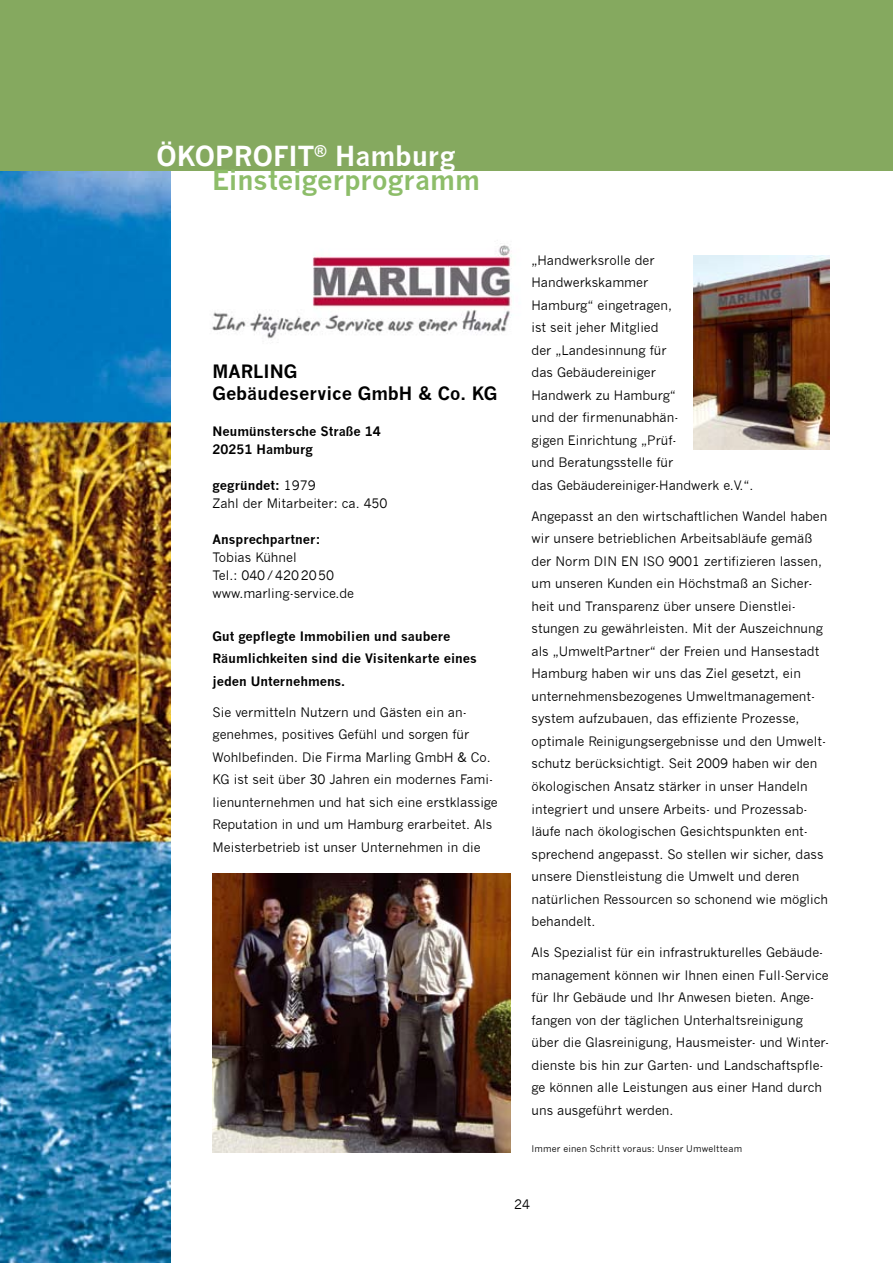
<style>
.page{position:relative;width:893px;height:1263px;background:#fff}
.page>*{position:absolute;margin:0;border:0;box-sizing:border-box;transform-origin:0 0}
.t1{font:700 27px/23.5px "News Gothic";color:#8dbd69}
.t2{font:700 18px/21.6px "News Gothic";color:#000}
.t3{font:12.75px/22.5px "News Gothic";color:#000}
.t4{font:700 12.75px/22.5px "News Gothic";color:#000}
.t5{font:9px "News Gothic";letter-spacing:.02em;color:#000}
.s1{color:#fff}
.s2{font-weight:700}
</style>
<div class="page">
<img style="left:0;top:170px;width:170px;height:1093px">
<div style="left:0;top:0;width:893px;height:170px;background:#85a95f"></div>
<img style="left:213px;top:873px;width:297px;height:279px">
<img style="left:212px;top:245px;width:300px;height:98px">
<img style="left:693px;top:255px;width:136px;height:195px">
<h1 class="t1" style="left:212px;top:144px;width:269px;text-indent:-56px"><span class="s1">ÖKOPROFIT</span><sup>®</sup> <span class="s1">Hamburg<br></span>Einsteigerprogramm</h1>
<h2 class="t2" style="left:213px;top:360px;width:286px">MARLING<br>Gebäudeservice GmbH &amp; Co. KG</h2>
<p class="t4" style="left:213px;top:422px;width:170px;line-height:18px">Neumünstersche Straße 14<br>20251 Hamburg</p>
<p class="t3" style="left:213px;top:476px;width:176px;line-height:18px"><span class="s2">gegründet:</span> 1979<br>Zahl der Mitarbeiter: ca. 450</p>
<p class="t4" style="left:213px;top:528px;width:109px">Ansprechpartner:</p>
<p class="t3" style="left:213px;top:548px;width:143px;line-height:18px">Tobias Kühnel<br>Tel.: 040/4202050 www.marling-service.de</p>
<p class="t4" style="left:213px;top:624px;width:266px">Gut gepflegte Immobilien und saubere<br>Räumlichkeiten sind die Visitenkarte eines jeden Unternehmens.</p>
<p class="t3" style="left:213px;top:701px;width:287px">Sie vermitteln Nutzern und Gästen ein an&shy;genehmes, positives Gefühl und sorgen für Wohlbefinden. Die Firma Marling GmbH &amp; Co.<br>KG ist seit über 30 Jahren ein modernes Fami&shy;lienunternehmen und hat sich eine erstklassige Reputation in und um Hamburg erarbeitet. Als Meisterbetrieb ist unser Unternehmen in die</p>
<p class="t3" style="left:532px;top:249px;width:223px">„Handwerksrolle der<br>Handwerkskammer<br>Hamburg“ eingetragen,<br>ist seit jeher Mitglied<br>der „Landesinnung für<br>das Gebäudereiniger<br>Handwerk zu Hamburg“<br>und der firmenunabhän-<br>gigen Einrichtung „Prüf-<br>und Beratungsstelle für<br>das Gebäudereiniger-Handwerk e.V.“.</p>
<p class="t3" style="left:532px;top:505px;width:298px">Angepasst an den wirtschaftlichen Wandel haben wir unsere betrieblichen Arbeitsabläufe gemäß der Norm DIN EN ISO 9001 zertifizieren lassen, um unseren Kunden ein Höchstmaß an Sicher&shy;heit und Transparenz über unsere Dienstlei&shy;stungen zu gewährleisten. Mit der Auszeichnung als „UmweltPartner“ der Freien und Hansestadt Hamburg haben wir uns das Ziel gesetzt, ein unternehmensbezogenes Umweltmanagement&shy;system aufzubauen, das effiziente Prozesse, optimale Reinigungsergebnisse und den Umwelt&shy;schutz berücksichtigt. Seit 2009 haben wir den ökologischen Ansatz stärker in unser Handeln integriert und unsere Arbeits- und Prozessab&shy;läufe nach ökologischen Gesichtspunkten ent&shy;sprechend angepasst. So stellen wir sicher, dass unsere Dienstleistung die Umwelt und deren natürlichen Ressourcen so schonend wie möglich behandelt.</p>
<p class="t3" style="left:532px;top:941px;width:299px">Als Spezialist für ein infrastrukturelles Gebäude&shy;management können wir Ihnen einen Full-Service für Ihr Gebäude und Ihr Anwesen bieten. Ange&shy;fangen von der täglichen Unterhaltsreinigung über die Glasreinigung, Hausmeister- und Winter&shy;dienste bis hin zur Garten- und Landschaftspfle&shy;ge können alle Leistungen aus einer Hand durch uns ausgeführt werden.</p>
<p class="t5" style="left:531px;top:1143px;width:212px">Immer einen Schritt voraus: Unser Umweltteam</p>
<p class="t3" style="left:514px;top:1193px;width:17px">24</p>
</div>
